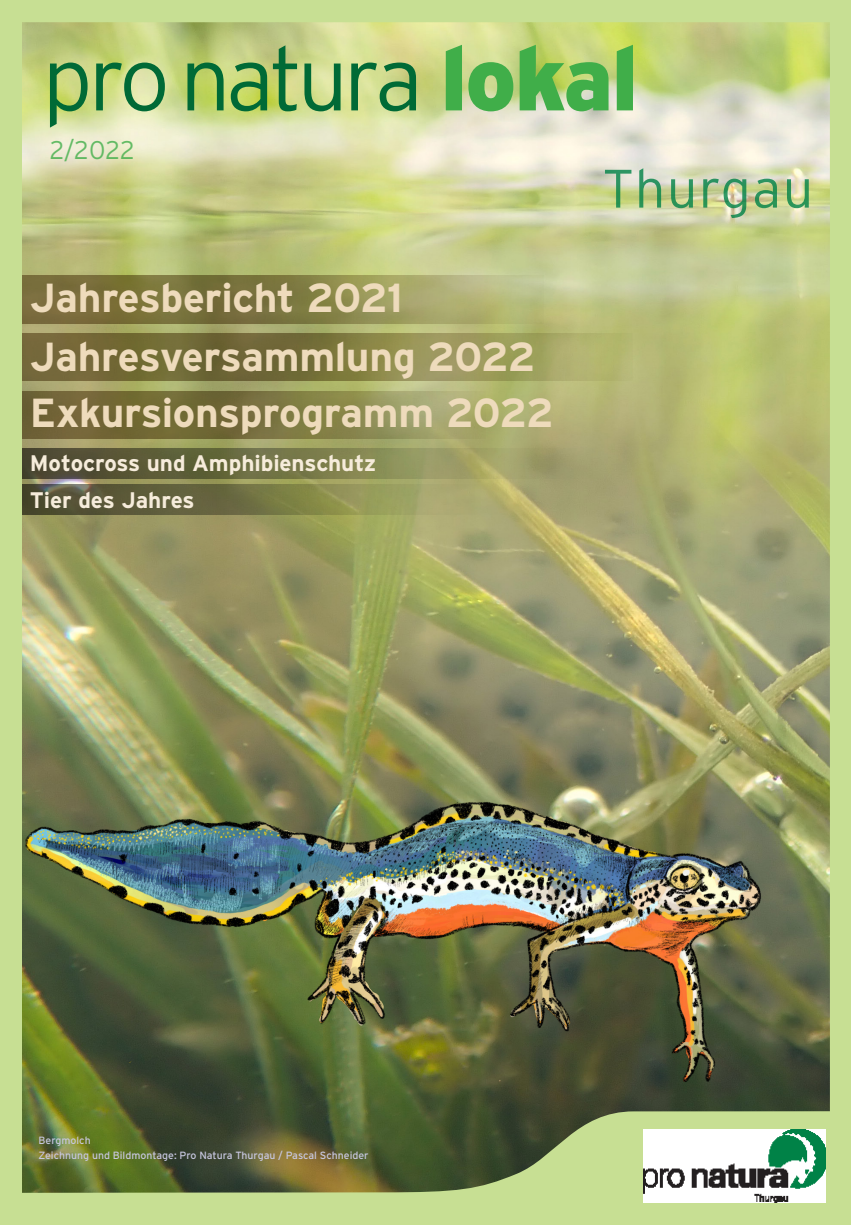
<style>
.page{position:relative;width:851px;height:1225px;background:#fff}
.page>*{position:absolute;margin:0;border:0;box-sizing:border-box;transform-origin:0 0}
.t1{font:300 54px "Interstate";letter-spacing:.025em;color:#008247}
.t2{font:700 40.5px "Interstate";letter-spacing:-.01em;color:#eedbbc}
.t3{font:300 25.5px "Interstate";color:#40ae49}
.t4{font:700 22.5px "Interstate";letter-spacing:-.005em;color:#f6ecdb}
._05_Bildlegende{font:10.5px "Interstate";color:#c7c7e0}
</style>
<div class="page">
<img style="left:0;top:0;width:850px;height:1225px">
<img style="left:643px;top:1129px;width:182px;height:73px">
<div style="left:0;top:0;width:21px;height:1224px;background:#c7df93"></div>
<h3 class="t3" style="left:49px;top:135px;width:87px">2/2022</h3>
<p class="t2" style="left:30px;top:273px;width:374px">Jahresbericht 2021</p>
<p class="t2" style="left:30px;top:332px;width:507px">Jahresversammlung 2022</p>
<p class="t2" style="left:30px;top:388px;width:525px">Exkursionsprogramm 2022</p>
<p class="t4" style="left:30px;top:449px;width:348px">Motocross und Amphibienschutz</p>
<p class="t4" style="left:30px;top:486px;width:166px">Tier des Jahres</p>
<h1 class="t1" style="left:602px;top:156px;width:212px">Thurgau</h1>
<p class="_05_Bildlegende" style="left:39px;top:1133px;width:54px">Bergmolch</p>
<p class="_05_Bildlegende" style="left:39px;top:1148px;width:331px">Zeichnung und Bildmontage: Pro Natura Thurgau / Pascal Schneider</p>
</div>
